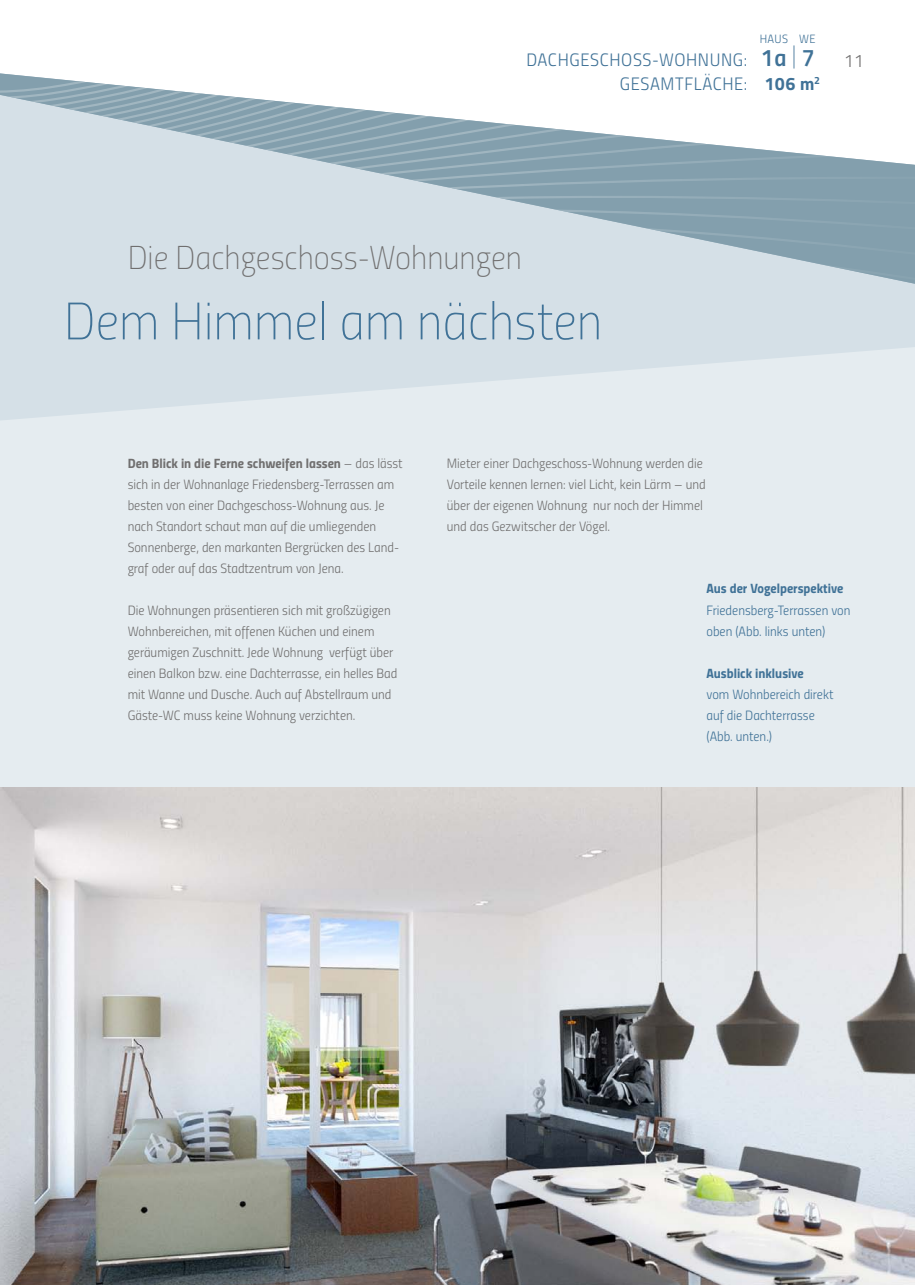
<style>
.page{position:relative;width:915px;height:1285px;background:#fff}
.page>*{position:absolute;margin:0;border:0;box-sizing:border-box;transform-origin:0 0}
.t1{font:52.5px "Titillium Thin Upright";color:#407297}
.t2{font:33px "Titillium Thin Upright";color:#706f6f}
.t3{font:24px "Titillium Semibold Upright";color:#407297}
.t4{font:18px "Titillium Light Upright";letter-spacing:.035em;color:#407297}
.t5{font:18px "Titillium Bold Upright";color:#407297}
.t6{font:18px "Titillium Light Upright";color:#706f6f}
.t7{font:13.5px/21px "Titillium Light Upright";color:#706f6f}
.t8{font:13.5px/21px "Titillium Light Upright";color:#407297}
.t9{font:13.5px "Titillium Bold Upright";color:#706f6f}
.t10{font:13.5px "Titillium Bold Upright";color:#407297}
.t11{font:12px "Titillium Light Upright";color:#407297}
.s1{font-family:"Titillium Light Upright";font-size:18px}
.s2{font-family:"Titillium Thin Upright"}
.s3{font-family:"Titillium Light Upright"}
</style>
<div class="page">
<div style="left:0;top:230px;width:914px;height:1054px;background:#e5ecf0"></div>
<svg style="left:0;top:300px;width:914px;height:120px;fill:#d5e0e7"></svg>
<img style="left:0;top:787px;width:914px;height:497px">
<svg style="left:0;top:73px;width:914px;height:227px"></svg>
<p class="t11" style="left:759px;top:31px;width:16px">Haus</p>
<p class="t11" style="left:798px;top:31px;width:18px">WE</p>
<h3 class="t4" style="left:526px;top:47px;width:43px">Dachges</h3>
<h3 class="t4" style="left:599px;top:47px;width:21px">choss</h3>
<h3 class="t4" style="left:652px;top:47px;width:35px">-Wohnung</h3>
<h3 class="t3" style="left:743px;top:40px;width:72px"><span class="s1">:</span> 1a<span class="s2">|</span>7</h3>
<h3 class="t4" style="left:619px;top:71px;width:22px">Gesamtfl</h3>
<h3 class="t4" style="left:702px;top:71px;width:46px">äche:</h3>
<h3 class="t5" style="left:764px;top:70px;width:57px">106 m<sup>2</sup></h3>
<h3 class="t6" style="left:843px;top:47px;width:22px">11</h3>
<h2 class="t2" style="left:128px;top:234px;width:395px">Die Dachgeschoss-Wohnungen</h2>
<h1 class="t1" style="left:64px;top:283px;width:539px">Dem Himmel am nächsten</h1>
<p class="t9" style="left:128px;top:452px;width:276px">Den Blick in die Ferne schweifen lassen <span class="s3">– das lässt</span></p>
<p class="t7" style="left:128px;top:472px;width:273px">sich in der Wohnanlage Friedensberg-Terrassen am besten von einer Dachgeschoss-Wohnung aus. Je nach Standort schaut man auf die umliegenden Sonnenberge, den markanten Bergrücken des Land&shy;graf oder auf das Stadtzentrum von Jena.</p>
<p class="t7" style="left:128px;top:598px;width:271px">Die Wohnungen präsentieren sich mit großzügigen Wohnbereichen, mit offenen Küchen und einem geräumigen Zuschnitt. Jede Wohnung verfügt über einen Balkon bzw. eine Dachterrasse, ein helles Bad mit Wanne und Dusche. Auch auf Abstellraum und Gäste-WC muss keine Wohnung verzichten.</p>
<p class="t7" style="left:446px;top:451px;width:260px">Mieter einer Dachgeschoss-Wohnung werden die Vorteile kennen lernen: viel Licht, kein Lärm – und über der eigenen Wohnung nur noch der Himmel und das Gezwitscher der Vögel.</p>
<p class="t10" style="left:706px;top:578px;width:138px">Aus der Vogelperspektive</p>
<p class="t8" style="left:706px;top:598px;width:145px">Friedensberg-Terrassen von oben (Abb. links unten)</p>
<p class="t10" style="left:706px;top:662px;width:99px">Ausblick inklusive</p>
<p class="t8" style="left:706px;top:682px;width:128px">vom Wohnbereich direkt auf die Dachterrasse (Abb. unten.)</p>
</div>
